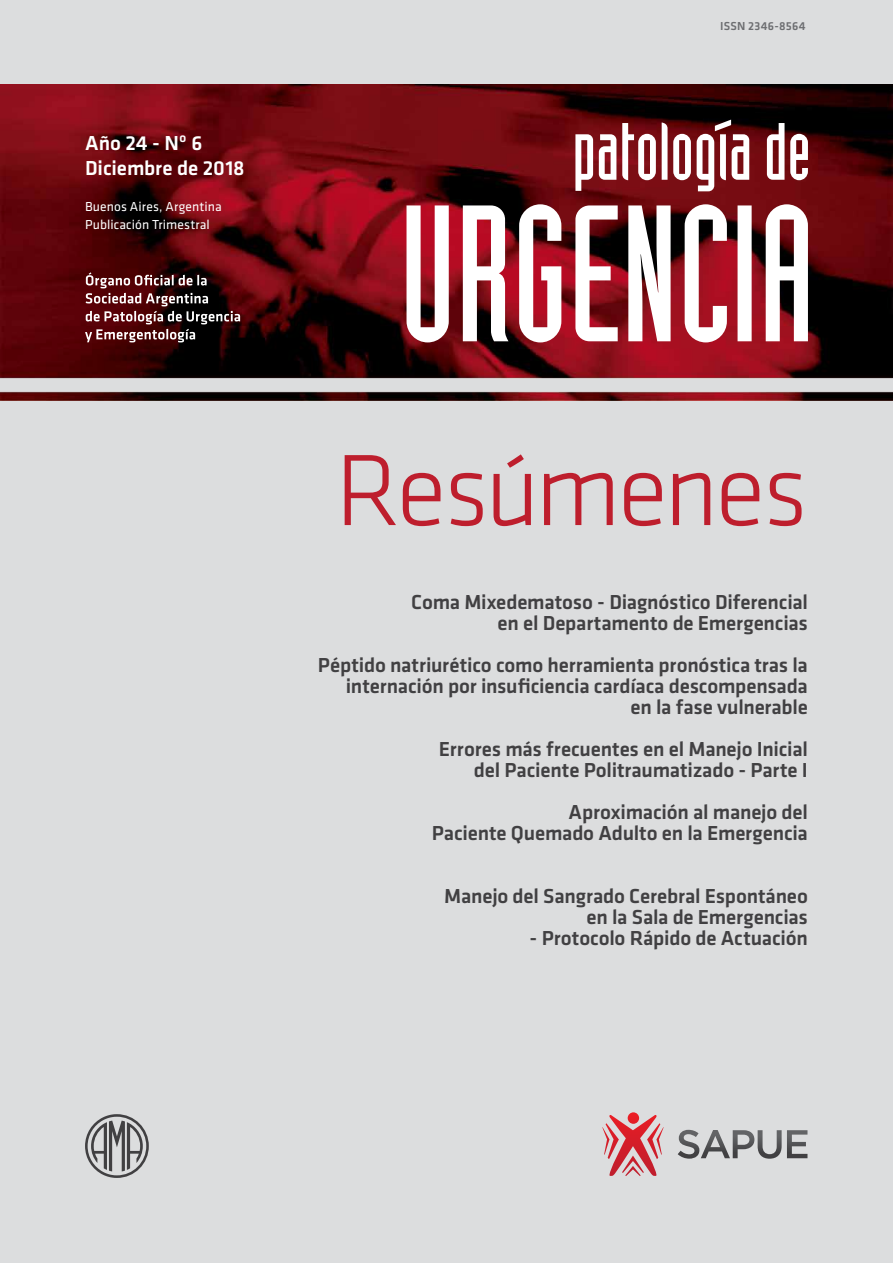
<style>
.page{position:relative;width:893px;height:1263px;background:#dcddde}
.page>*{position:absolute;margin:0;border:0;box-sizing:border-box;transform-origin:0 0}
.t1{font:300 105px "Klavika";letter-spacing:-.035em;color:#be1e2d}
.t2{font:500 21px/21px "Klavika";letter-spacing:-.01em;color:#414042;text-align:right}
.t3{font:500 21px/25.2px "Klavika";letter-spacing:-.005em;color:#fff}
.t4{font:13.5px/18px "Klavika";letter-spacing:.01em;color:#fff}
.t5{font:500 12px "Klavika";letter-spacing:.02em;color:#6d6e71}
</style>
<div class="page">
<img style="left:0;top:84px;width:893px;height:317px">
<svg style="left:85px;top:1114px;width:64px;height:64px"></svg>
<svg style="left:678px;top:1130px;width:129px;height:29px"></svg>
<svg style="left:602px;top:1112px;width:62px;height:64px"></svg>
<svg style="left:85px;top:272px;width:155px;height:70px;background:#5a3233"></svg>
<svg style="left:406px;top:120px;width:402px;height:222px;background:#a4666b"></svg>
<p class="t3" style="left:85px;top:131px;width:161px">Año 24 - Nº 6<br>Diciembre de 2018</p>
<p class="t4" style="left:85px;top:198px;width:138px">Buenos Aires, Argentina<br>Publicación Trimestral</p>
<p class="t5" style="left:720px;top:19px;width:87px">ISSN 2346-8564</p>
<h1 class="t1" style="left:335px;top:433px;width:474px">Resúmenes</h1>
<p class="t2" style="left:411px;top:592px;width:398px">Coma Mixedematoso - Diagnóstico Diferencial en el Departamento de Emergencias</p>
<p class="t2" style="left:318px;top:655px;width:492px">Péptido natriurético como herramienta pronóstica tras la internación por insuficiencia cardíaca descompensada<br>en la fase vulnerable</p>
<p class="t2" style="left:439px;top:739px;width:371px">Errores más frecuentes en el Manejo Inicial del Paciente Politraumatizado - Parte I</p>
<p class="t2" style="left:432px;top:802px;width:378px">Aproximación al manejo del<br>Paciente Quemado Adulto en la Emergencia</p>
<p class="t2" style="left:444px;top:886px;width:365px">Manejo del Sangrado Cerebral Espontáneo en la Sala de Emergencias</p>
<p class="t2" style="left:530px;top:928px;width:280px">- Protocolo Rápido de Actuación</p>
</div>
